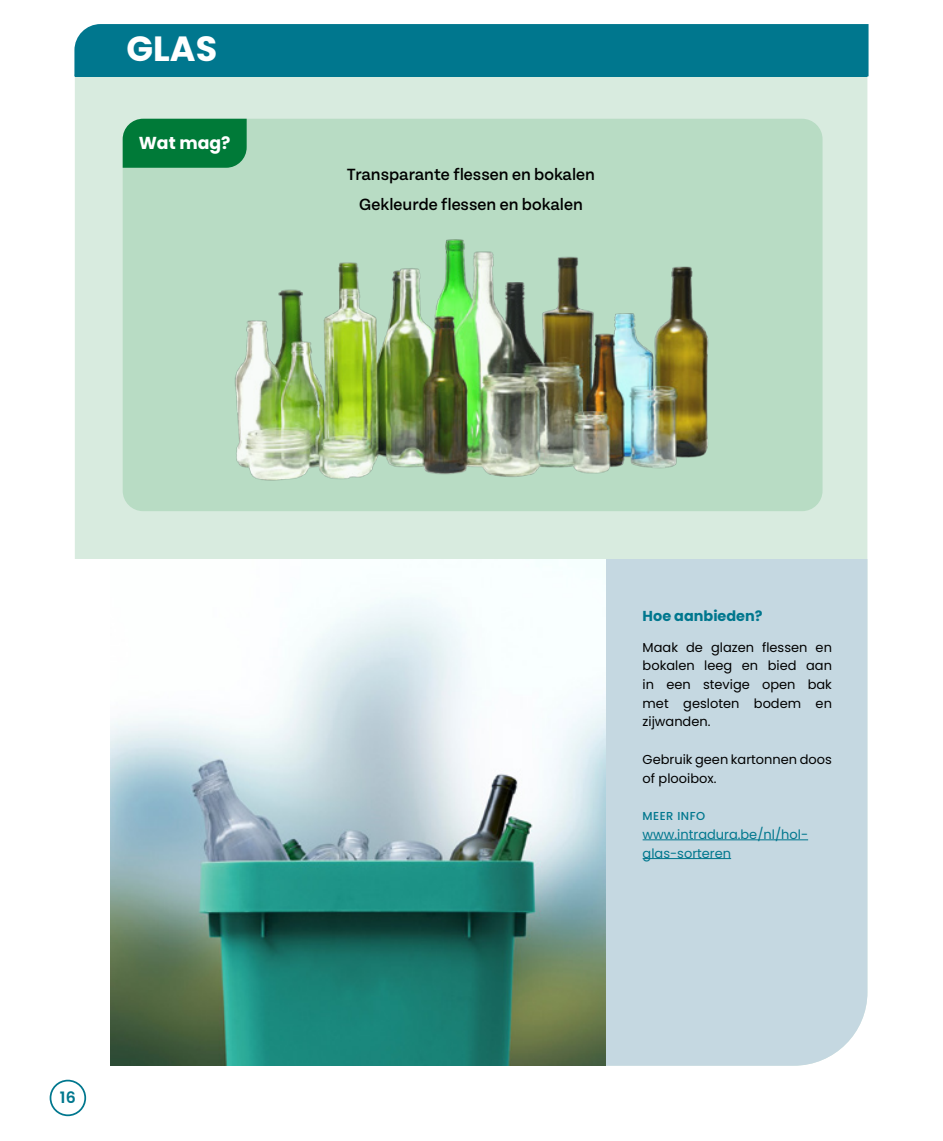
<style>
.page{position:relative;width:943px;height:1141px;background:#fff}
.page>*{position:absolute;margin:0;border:0;box-sizing:border-box;transform-origin:0 0}
.t1{font:700 35px "Poppins";color:#fff}
.t2{font:500 17.32px/30.3px "Tenon";color:#000;text-align:center}
.t3{font:700 17.32px "Poppins";color:#fff}
.t4{font:600 15.75px "Poppins";color:#00778e}
.t5{font:700 14.35px "Poppins";color:#00778e}
.t6{font:12.95px/18.7px "Poppins";color:#000;text-align:justify}
.t7{font:12.95px/18.7px "Poppins";color:#00778e}
.t8{font:500 11.55px "Poppins";letter-spacing:.04em;color:#00778e}
</style>
<div class="page">
<div style="left:50px;top:1080px;width:36px;height:36px;border:2px solid #00778e;border-radius:50%"></div>
<div style="left:75px;top:76px;width:792px;height:990px;background:#d8ebdf"></div>
<div style="left:462px;top:559px;width:405px;height:507px;background:#c5d8e1"></div>
<img style="left:110px;top:559px;width:496px;height:506px">
<div style="left:123px;top:119px;width:699px;height:392px;background:#b8dcc4;border-radius:20px"></div>
<div style="left:123px;top:119px;width:124px;height:49px;background:#007a38"></div>
<div style="left:74px;top:559px;width:36px;height:508px;background:#fff"></div>
<hr style="left:642px;top:839px;width:166px;height:1px;background:#00778e">
<hr style="left:642px;top:858px;width:89px;height:1px;background:#00778e">
<img style="left:234px;top:239px;width:475px;height:242px">
<div style="left:74px;top:24px;width:794px;height:52px;background:#00778e"></div>
<h1 class="t1" style="left:126px;top:28px;width:92px">GLAS</h1>
<h2 class="t3" style="left:139px;top:133px;width:93px">Wat mag?</h2>
<h2 class="t2" style="left:347px;top:159px;width:250px">Transparante flessen en bokalen<br>Gekleurde flessen en bokalen</h2>
<p class="t4" style="left:60px;top:1088px;width:17px">16</p>
<p class="t5" style="left:642px;top:607px;width:121px">Hoe aanbieden?</p>
<p class="t6" style="left:642px;top:638px;width:191px">Maak de glazen flessen en bokalen leeg en bied aan in een stevige open bak met gesloten bodem en zijwanden.</p>
<p class="t6" style="left:642px;top:750px;width:191px">Gebruik geen kartonnen doos of plooibox.</p>
<p class="t8" style="left:642px;top:809px;width:64px">MEER INFO</p>
<p class="t7" style="left:642px;top:825px;width:167px">www.intradura.be/nl/hol&shy;glas-sorteren</p>
</div>
